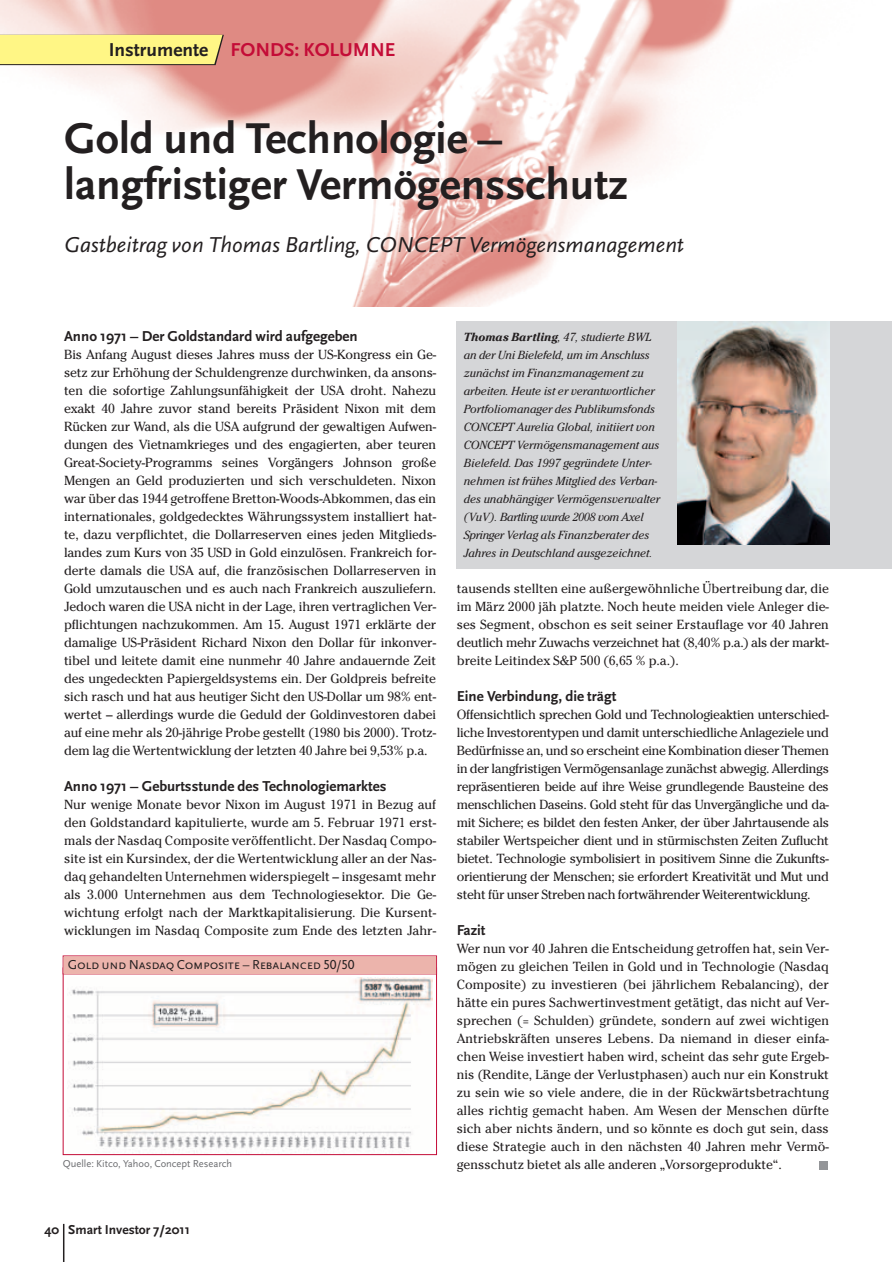
<style>
.page{position:relative;width:893px;height:1263px;background:#fff}
.page>*{position:absolute;margin:0;border:0;box-sizing:border-box;transform-origin:0 0}
.t1{font:700 45px/46.5px "Scala Sans";color:#231f20}
.t2{font:italic 22.5px "Scala Sans";color:#231f20}
.t3{font:700 19.5px "Scala Sans";color:#c40c37}
.t4{font:700 15px "Scala Sans";color:#231f20}
.t5{font:13.5px "Scala Sans Caps";letter-spacing:-.02em;color:#231f20}
.t6{font:700 13.5px "Scala Sans";color:#231f20}
.t7{font:13.2px/18px "Cheltenham";letter-spacing:-.01em;color:#231f20;text-align:justify}
.t8{font:italic 11.7px/18px "Cheltenham";letter-spacing:-.005em;color:#231f20}
.t9{font:10.5px "Scala Sans";color:#6c6d70}
.s1{color:#231f20}
.s2{font-weight:700}
</style>
<div class="page">
<div style="left:819px;top:1161px;width:8px;height:8px;background:#939598"></div>
<hr style="left:63px;top:1224px;width:1px;height:38px;background:#231f20">
<img style="left:0;top:0;width:734px;height:307px">
<div style="left:0;top:35px;width:224px;height:30px;background:#fff685"></div>
<div style="left:456px;top:321px;width:436px;height:248px;background:#d5d6d8"></div>
<img style="left:677px;top:321px;width:152px;height:223px">
<svg style="left:65px;top:974px;width:370px;height:1px"></svg>
<img style="left:71px;top:977px;width:362px;height:175px">
<div style="left:63px;top:968px;width:374px;height:187px;border:1px solid #c40c37"></div>
<div style="left:64px;top:956px;width:372px;height:18px;background:#ecb4ac"></div>
<h3 class="t3" style="left:109px;top:42px;width:288px"><span class="s1">Instrumente</span> FONDS: KOLUMNE</h3>
<h1 class="t1" style="left:64px;top:119px;width:565px">Gold und Technologie – langfristiger Vermögensschutz</h1>
<h2 class="t2" style="left:64px;top:235px;width:621px">Gastbeitrag von Thomas Bartling, CONCEPT Vermögensmanagement</h2>
<p class="t4" style="left:64px;top:330px;width:295px">Anno 1971 – Der Goldstandard wird aufgegeben</p>
<p class="t7" style="left:64px;top:347px;width:374px">Bis Anfang August dieses Jahres muss der US-Kongress ein Ge&shy;setz zur Erhöhung der Schuldengrenze durchwinken, da ansons - ten die sofortige Zahlungsunfähigkeit der USA droht. Nahezu exakt 40 Jahre zuvor stand bereits Präsident Nixon mit dem Rücken zur Wand, als die USA aufgrund der gewaltigen Aufwen&shy;dungen des Vietnamkrieges und des engagierten, aber teuren Great-Society-Programms seines Vorgängers Johnson große Mengen an Geld produzierten und sich verschuldeten. Nixon war über das 1944 getroffene Bretton-Woods-Abkommen, das ein internationales, goldgedecktes Währungssystem installiert hat&shy;te, dazu verpflichtet, die Dollarreserven eines jeden Mitglieds&shy;landes zum Kurs von 35 USD in Gold einzulösen. Frankreich for&shy;derte damals die USA auf, die französischen Dollarreserven in Gold umzutauschen und es auch nach Frankreich auszuliefern.<br>Jedoch waren die USA nicht in der Lage, ihren vertraglichen Ver&shy;pflichtungen nachzukommen. Am 15. August 1971 erklärte der damalige US-Präsident Richard Nixon den Dollar für inkonver - tibel und leitete damit eine nunmehr 40 Jahre andauernde Zeit des ungedeckten Papiergeldsystems ein. Der Goldpreis befreite sich rasch und hat aus heutiger Sicht den US-Dollar um 98% ent&shy;wertet – allerdings wurde die Geduld der Goldinvestoren dabei auf eine mehr als 20-jährige Probe gestellt (1980 bis 2000). Trotz&shy;dem lag die Wertentwicklung der letzten 40 Jahre bei 9,53% p.a.</p>
<p class="t4" style="left:64px;top:780px;width:324px">Anno 1971 – Geburtsstunde des Technologiemarktes</p>
<p class="t7" style="left:64px;top:797px;width:374px">Nur wenige Monate bevor Nixon im August 1971 in Bezug auf den Goldstandard kapitulierte, wurde am 5. Februar 1971 erst&shy;mals der Nasdaq Composite veröffentlicht. Der Nasdaq Compo&shy;site ist ein Kursindex, der die Wertentwicklung aller an der Nas&shy;daq gehandelten Unternehmen widerspiegelt – insgesamt mehr als 3.000 Unternehmen aus dem Technologiesektor. Die Ge&shy;wichtung erfolgt nach der Marktkapitalisierung. Die Kursent&shy;wicklungen im Nasdaq Composite zum Ende des letzten Jahr-</p>
<p class="t5" style="left:68px;top:957px;width:288px">Gold und Nasdaq Composite – Rebalanced 50/50</p>
<p class="t9" style="left:63px;top:1160px;width:171px">Quelle: Kitco, Yahoo, Concept Research</p>
<p class="t8" style="left:464px;top:330px;width:198px"><span class="s2">Thomas Bartling</span>, 47, studierte BWL an der Uni Bielefeld, um im Anschluss zunächst im Finanzmanagement zu arbeiten. Heute ist er verantwortlicher Portfoliomanager des Publikumsfonds CONCEPT Aurelia Global, initiiert von CONCEPT Vermögens management aus Bielefeld. Das 1997 gegründete Unter&shy;nehmen ist frühes Mitglied des Verban&shy;des unabhängiger Vermögensverwalter (VuV). Bartling wurde 2008 vom Axel Springer Verlag als Finanzberater des Jahres in Deutschland ausgezeichnet.</p>
<p class="t7" style="left:457px;top:581px;width:374px">tausends stellten eine außergewöhnliche Übertreibung dar, die im März 2000 jäh platzte. Noch heute meiden viele Anleger die&shy;ses Segment, obschon es seit seiner Erstauflage vor 40 Jahren deutlich mehr Zuwachs verzeichnet hat (8,40% p.a.) als der markt - breite Leitindex S&amp;P 500 (6,65 % p.a.).</p>
<p class="t4" style="left:457px;top:690px;width:161px">Eine Verbindung, die trägt</p>
<p class="t7" style="left:457px;top:707px;width:374px">Offensichtlich sprechen Gold und Technologieaktien unterschied&shy;liche Investorentypen und damit unterschiedliche Anlageziele und Bedürfnisse an, und so erscheint eine Kombination dieser Themen in der langfristigen Vermögensanlage zunächst abwegig. Allerdings repräsentieren beide auf ihre Weise grundlegende Bausteine des menschlichen Daseins. Gold steht für das Unvergängliche und da&shy;mit Sichere; es bildet den festen Anker, der über Jahrtausende als stabiler Wertspeicher dient und in stürmischsten Zeiten Zuflucht bietet. Technologie symbolisiert in positivem Sinne die Zukunfts - orientierung der Menschen; sie erfordert Kreativität und Mut und steht für unser Streben nach fortwährender Weiterentwicklung.</p>
<p class="t4" style="left:457px;top:924px;width:30px">Fazit</p>
<p class="t7" style="left:457px;top:941px;width:374px">Wer nun vor 40 Jahren die Entscheidung getroffen hat, sein Ver&shy;mögen zu gleichen Teilen in Gold und in Technologie (Nasdaq Composite) zu investieren (bei jährlichem Rebalancing), der hätte ein pures Sachwertinvestment getätigt, das nicht auf Ver&shy;sprechen (= Schulden) gründete, sondern auf zwei wichtigen Antriebskräften unseres Lebens. Da niemand in dieser einfa&shy;chen Weise investiert haben wird, scheint das sehr gute Ergeb&shy;nis (Rendite, Länge der Verlustphasen) auch nur ein Konstrukt zu sein wie so viele andere, die in der Rückwärtsbetrachtung alles richtig gemacht haben. Am Wesen der Menschen dürfte sich aber nichts ändern, und so könnte es doch gut sein, dass diese Strategie auch in den nächsten 40 Jahren mehr Vermö&shy;gensschutz bietet als alle anderen „Vorsorgeprodukte“.</p>
<p class="t6" style="left:44px;top:1224px;width:147px">40 Smart Investor 7/2011</p>
</div>
